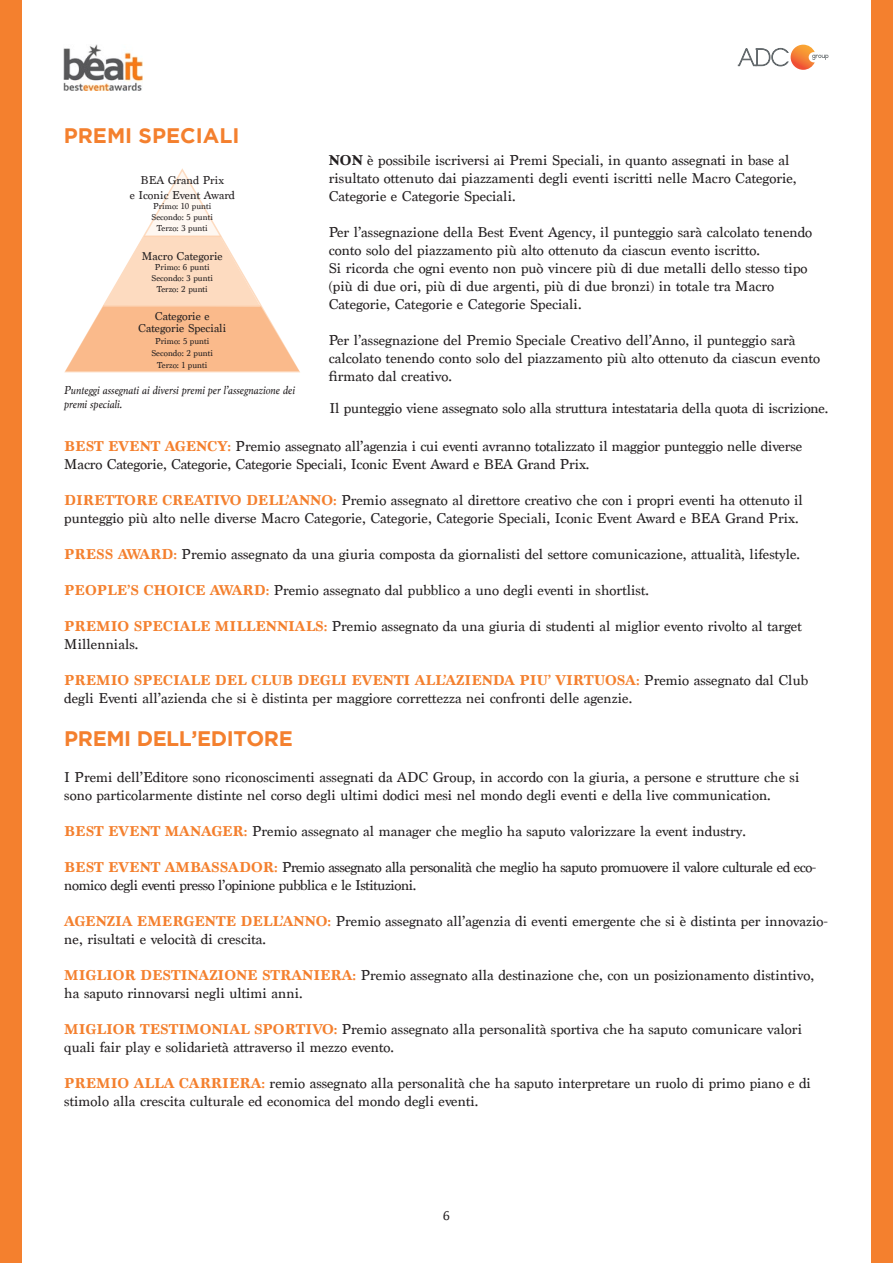
<style>
.page{position:relative;width:893px;height:1263px;background:#fff}
.page>*{position:absolute;margin:0;border:0;box-sizing:border-box;transform-origin:0 0}
.t1{font:700 21px "Gotham";letter-spacing:-.02em;color:#f4802e}
.t2{font:700 21px "Gotham";color:#f4802e}
.t3{font:15px/18px "Marion";color:#231f20}
.t4{font:15px/18px "Marion";letter-spacing:-.03em;color:#231f20}
.t5{font:13.5px "Marion";color:#231f20}
.t6{font:12px "Marion";color:#231f20}
.t7{font:italic 12px/14.4px "Marion";color:#231f20}
.t8{font:9px "Marion";color:#231f20}
.s1{font-weight:700}
.s2{font-weight:700;color:#f4802e}
</style>
<div class="page">
<div style="left:872px;top:0;width:21px;height:1263px;background:#f4802e"></div>
<div style="left:0;top:0;width:21px;height:1263px;background:#f4802e"></div>
<svg style="left:64px;top:168px;width:236px;height:205px"></svg>
<svg style="left:65px;top:236px;width:234px;height:135px"></svg>
<hr style="left:144px;top:236px;width:77px;height:1px;background:#fdd4b4">
<hr style="left:103px;top:305px;width:157px;height:2px;background:#fdd4b4">
<img style="left:64px;top:45px;width:78px;height:45px">
<svg style="left:737px;top:45px;width:91px;height:25px"></svg>
<p class="t2" style="left:64px;top:123px;width:177px">PREMI SPECIALI</p>
<p class="t6" style="left:141px;top:173px;width:85px">BEA Grand Prix</p>
<p class="t6" style="left:130px;top:187px;width:107px">e Iconic Event Award</p>
<p class="t8" style="left:153px;top:201px;width:60px">Primo: 10 punti</p>
<p class="t8" style="left:152px;top:212px;width:63px">Secondo: 5 punti</p>
<p class="t8" style="left:157px;top:223px;width:53px">Terzo: 3 punti</p>
<p class="t6" style="left:142px;top:249px;width:82px">Macro Categorie</p>
<p class="t8" style="left:155px;top:262px;width:56px">Primo: 6 punti</p>
<p class="t8" style="left:152px;top:273px;width:63px">Secondo: 3 punti</p>
<p class="t8" style="left:157px;top:284px;width:53px">Terzo: 2 punti</p>
<p class="t6" style="left:155px;top:309px;width:56px">Categorie e</p>
<p class="t6" style="left:138px;top:321px;width:90px">Categorie Speciali</p>
<p class="t8" style="left:155px;top:335px;width:56px">Primo: 5 punti</p>
<p class="t8" style="left:151px;top:347px;width:63px">Secondo: 2 punti</p>
<p class="t8" style="left:157px;top:359px;width:52px">Terzo: 1 punti</p>
<p class="t7" style="left:64px;top:383px;width:232px">Punteggi assegnati ai diversi premi per l’assegnazione dei premi speciali.</p>
<p class="t3" style="left:329px;top:151px;width:462px"><span class="s1">NON</span> è possibile iscriversi ai Premi Speciali, in quanto assegnati in base al</p>
<p class="t3" style="left:329px;top:169px;width:469px">risultato ottenuto dai piazzamenti degli eventi iscritti nelle Macro Categorie,<br>Categorie e Categorie Speciali.</p>
<p class="t3" style="left:329px;top:223px;width:485px">Per l’assegnazione della Best Event Agency, il punteggio sarà calcolato tenendo conto solo del piazzamento più alto ottenuto da ciascun evento iscritto.</p>
<p class="t3" style="left:329px;top:259px;width:480px">Si ricorda che ogni evento non può vincere più di due metalli dello stesso tipo (più di due ori, più di due argenti, più di due bronzi) in totale tra Macro</p>
<p class="t3" style="left:329px;top:295px;width:254px">Categorie, Categorie e Categorie Speciali.</p>
<p class="t3" style="left:329px;top:331px;width:493px">Per l’assegnazione del Premio Speciale Creativo dell’Anno, il punteggio sarà calcolato tenendo conto solo del piazzamento più alto ottenuto da ciascun evento firmato dal creativo.</p>
<p class="t3" style="left:330px;top:399px;width:500px">Il punteggio viene assegnato solo alla struttura intestataria della quota di iscrizione.</p>
<p class="t3" style="left:64px;top:437px;width:739px"><span class="s2">BEST EVENT AGENCY:</span> Premio assegnato all’agenzia i cui eventi avranno totalizzato il maggior punteggio nelle diverse<br>Macro Categorie, Categorie, Categorie Speciali, Iconic Event Award e BEA Grand Prix.</p>
<p class="t3" style="left:64px;top:491px;width:740px"><span class="s2">DIRETTORE CREATIVO DELL’ANNO:</span> Premio assegnato al direttore creativo che con i propri eventi ha ottenuto il punteggio più alto nelle diverse Macro Categorie, Categorie, Categorie Speciali, Iconic Event Award e BEA Grand Prix.</p>
<p class="t3" style="left:64px;top:545px;width:737px"><span class="s2">PRESS AWARD:</span> Premio assegnato da una giuria composta da giornalisti del settore comunicazione, attualità, lifestyle.</p>
<p class="t3" style="left:64px;top:581px;width:586px"><span class="s2">PEOPLE’S CHOICE AWARD:</span> Premio assegnato dal pubblico a uno degli eventi in shortlist.</p>
<p class="t3" style="left:64px;top:617px;width:739px"><span class="s2">PREMIO SPECIALE MILLENNIALS:</span> Premio assegnato da una giuria di studenti al miglior evento rivolto al target<br>Millennials.</p>
<p class="t3" style="left:64px;top:671px;width:745px"><span class="s2">PREMIO SPECIALE DEL CLUB DEGLI EVENTI ALL’AZIENDA PIU’ VIRTUOSA:</span> Premio assegnato dal Club degli Eventi all’azienda che si è distinta per maggiore correttezza nei confronti delle agenzie.</p>
<p class="t1" style="left:64px;top:726px;width:230px">PREMI DELL’EDITORE</p>
<p class="t3" style="left:64px;top:768px;width:737px">I Premi dell’Editore sono riconoscimenti assegnati da ADC Group, in accordo con la giuria, a persone e strutture che si sono particolarmente distinte nel corso degli ultimi dodici mesi nel mondo degli eventi e della live communication.</p>
<p class="t3" style="left:64px;top:822px;width:683px"><span class="s2">BEST EVENT MANAGER:</span> Premio assegnato al manager che meglio ha saputo valorizzare la event industry.</p>
<p class="t4" style="left:64px;top:858px;width:754px"><span class="s2">BEST EVENT AMBASSADOR:</span> Premio assegnato alla personalità che meglio ha saputo promuovere il valore culturale ed eco&shy;nomico degli eventi presso l’opinione pubblica e le Istituzioni.</p>
<p class="t3" style="left:64px;top:912px;width:765px"><span class="s2">AGENZIA EMERGENTE DELL’ANNO:</span> Premio assegnato all’agenzia di eventi emergente che si è distinta per innovazio&shy;ne, risultati e velocità di crescita.</p>
<p class="t3" style="left:64px;top:966px;width:751px"><span class="s2">MIGLIOR DESTINAZIONE STRANIERA:</span> Premio assegnato alla destinazione che, con un posizionamento distintivo, ha saputo rinnovarsi negli ultimi anni.</p>
<p class="t3" style="left:64px;top:1020px;width:739px"><span class="s2">MIGLIOR TESTIMONIAL SPORTIVO:</span> Premio assegnato alla personalità sportiva che ha saputo comunicare valori quali fair play e solidarietà attraverso il mezzo evento.</p>
<p class="t3" style="left:64px;top:1074px;width:748px"><span class="s2">PREMIO ALLA CARRIERA:</span> remio assegnato alla personalità che ha saputo interpretare un ruolo di primo piano e di stimolo alla crescita culturale ed economica del mondo degli eventi.</p>
<p class="t5" style="left:443px;top:1208px;width:8px">6</p>
</div>
